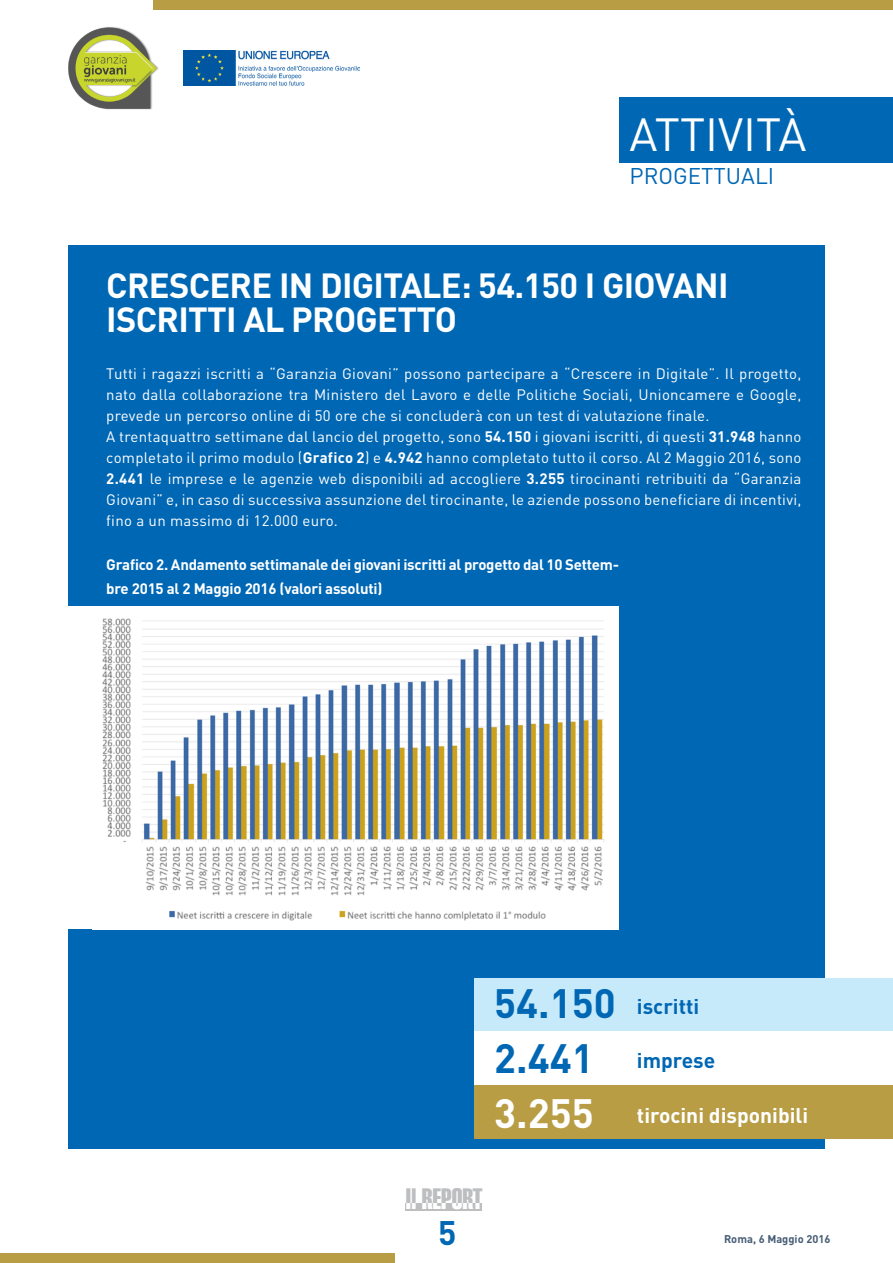
<style>
.page{position:relative;width:893px;height:1263px;background:#fff}
.page>*{position:absolute;margin:0;border:0;box-sizing:border-box;transform-origin:0 0}
.t1{font:45.9px "DIN";color:#fff}
.t2{font:700 34.5px "DIN";letter-spacing:-.02em;color:#fff}
.t3{font:700 33.6px "DIN";color:#0067b4}
.t4{font:29.1px "Helvetica Extra Compressed";color:#bcbec0}
.t5{font:22.5px "DIN";color:#0067b4}
.t6{font:700 21px "DIN";color:#0067b4}
.t7{font:700 21px "DIN";color:#fff}
.t8{font:15px/21px "DIN";letter-spacing:.02em;color:#fff}
.t9{font:700 15px/24px "DIN";letter-spacing:-.015em;color:#fff}
.t10{font:700 11.1px "DIN";color:#475d75}
.s1{font-weight:700}
.s2{font-size:40.5px}
</style>
<div class="page">
<div style="left:406px;top:1203px;width:76px;height:7px;background:#bcbec0"></div>
<div style="left:68px;top:246px;width:757px;height:903px;background:#0067b4"></div>
<div style="left:153px;top:0;width:740px;height:10px;background:#b89d44"></div>
<img style="left:183px;top:50px;width:176px;height:36px">
<img style="left:68px;top:27px;width:90px;height:83px">
<div style="left:39px;top:606px;width:579px;height:323px;background:#fff"></div>
<img style="left:102px;top:618px;width:503px;height:303px">
<div style="left:0;top:1253px;width:394px;height:10px;background:#b89d44"></div>
<div style="left:474px;top:978px;width:419px;height:54px;background:#c7eafb"></div>
<div style="left:474px;top:1031px;width:419px;height:55px;background:#fff"></div>
<div style="left:474px;top:1086px;width:419px;height:53px;background:#b89d44"></div>
<div style="left:619px;top:98px;width:274px;height:65px;background:#0067b4"></div>
<h1 class="t1" style="left:630px;top:106px;width:178px">ATTIVITà</h1>
<h3 class="t5" style="left:630px;top:162px;width:146px">PROGETTUALI</h3>
<h2 class="t2" style="left:106px;top:263px;width:104px">CRESCERE</h2>
<h2 class="t2" style="left:279px;top:263px;width:57px">IN DIGI</h2>
<h2 class="t2" style="left:383px;top:263px;width:238px">TALE: 54.150 I GIOVANI</h2>
<h2 class="t2" style="left:106px;top:297px;width:207px">ISCRITTI AL PROGE</h2>
<h2 class="t2" style="left:397px;top:297px;width:57px">TTO</h2>
<p class="t8" style="left:106px;top:363px;width:697px">Tutti i ragazzi iscritti a “Garanzia Giovani” possono partecipare a “Crescere in Digitale”. Il progetto, nato dalla collaborazione tra Ministero del Lavoro e delle Politiche Sociali, Unioncamere e Google, prevede un percorso online di 50 ore che si concluderà con un test di valutazione finale.<br>A trentaquattro settimane dal lancio del progetto, sono <span class="s1">54.150</span> i giovani iscritti, di questi <span class="s1">31.948</span> hanno completato il primo modulo (<span class="s1">Grafico 2</span>) e <span class="s1">4.942</span> hanno completato tutto il corso. Al 2 Maggio 2016, sono <span class="s1">2.441</span> le imprese e le agenzie web disponibili ad accogliere <span class="s1">3.255</span> tirocinanti retribuiti da “Garanzia Giovani” e, in caso di successiva assunzione del tirocinante, le aziende possono beneficiare di incentivi, fino a un massimo di 12.000 euro.</p>
<p class="t9" style="left:106px;top:552px;width:514px">Grafico 2. Andamento settimanale dei giovani iscritti al progetto dal 10 Settem&shy;bre 2015 al 2 Maggio 2016 (valori assoluti)</p>
<h3 class="t6" style="left:494px;top:992px;width:206px"><span class="s2">54.150</span> iscritti</h3>
<h3 class="t6" style="left:494px;top:1047px;width:223px"><span class="s2">2.441</span> imprese</h3>
<h3 class="t7" style="left:494px;top:1101px;width:315px"><span class="s2">3.255</span> tirocini disponibili</h3>
<h3 class="t4" style="left:406px;top:1181px;width:78px">Il REPORT</h3>
<h3 class="t3" style="left:438px;top:1211px;width:20px">5</h3>
<p class="t10" style="left:724px;top:1232px;width:108px">Roma, 6 Maggio 2016</p>
</div>
